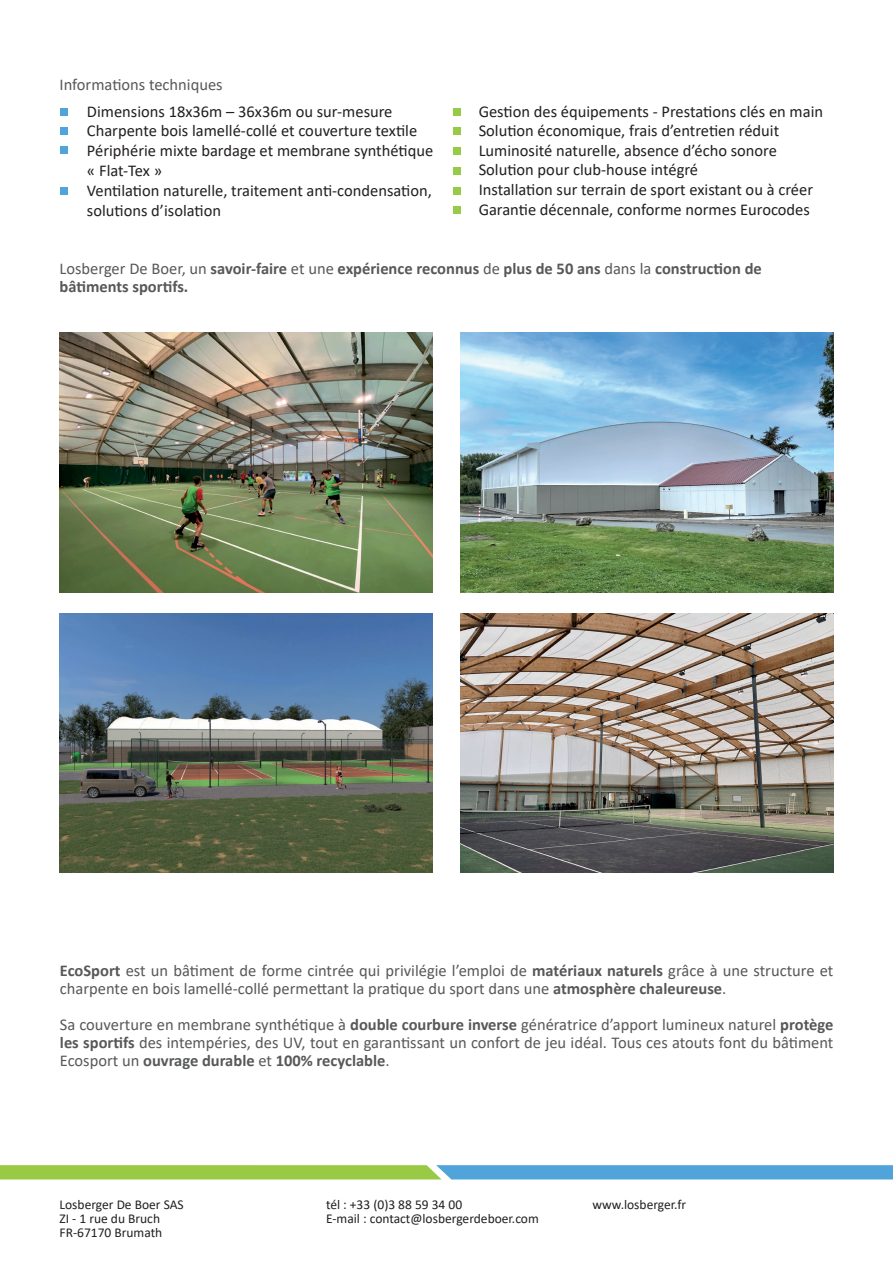
<style>
.page{position:relative;width:893px;height:1263px;background:#fff}
.page>*{position:absolute;margin:0;border:0;box-sizing:border-box;transform-origin:0 0}
.t1{font:16.5px/19.8px "Calibri";color:#231f20}
.t2{font:16.5px/18px "Calibri";color:#57585a}
.t3{font:700 16.5px/18px "Calibri";color:#57585a}
.t4{font:13.5px/14px "Calibri";color:#231f20}
.s1{font-weight:400}
.s2{font-weight:700}
</style>
<div class="page">
<svg style="left:0;top:1165px;width:893px;height:14px;background:#76b892"></svg>
<img style="left:60px;top:613px;width:373px;height:260px">
<img style="left:461px;top:613px;width:372px;height:260px">
<img style="left:461px;top:333px;width:372px;height:259px">
<img style="left:60px;top:333px;width:373px;height:259px">
<div style="left:453px;top:148px;width:7px;height:7px;background:#97ca46"></div>
<div style="left:453px;top:187px;width:7px;height:8px;background:#97ca46"></div>
<div style="left:453px;top:127px;width:7px;height:8px;background:#97ca46"></div>
<div style="left:453px;top:108px;width:7px;height:8px;background:#97ca46"></div>
<div style="left:453px;top:167px;width:7px;height:8px;background:#97ca46"></div>
<div style="left:453px;top:206px;width:7px;height:8px;background:#97ca46"></div>
<div style="left:60px;top:147px;width:8px;height:7px;background:#50a4d9"></div>
<div style="left:60px;top:127px;width:8px;height:8px;background:#50a4d9"></div>
<div style="left:60px;top:108px;width:8px;height:8px;background:#50a4d9"></div>
<div style="left:60px;top:187px;width:8px;height:8px;background:#50a4d9"></div>
<p class="t2" style="left:60px;top:75px;width:165px">Informations techniques</p>
<p class="t1" style="left:60px;top:101px;width:334px">• Dimensions 18x36m – 36x36m ou sur-mesure</p>
<p class="t1" style="left:60px;top:121px;width:359px">• Charpente bois lamellé-collé et couverture textile</p>
<p class="t1" style="left:87px;top:140px;width:348px;text-indent:-27px">• Périphérie mixte bardage et membrane synthétique « Flat-Tex »</p>
<p class="t1" style="left:87px;top:180px;width:346px;text-indent:-27px">• Ventilation naturelle, traitement anti-condensation, solutions d’isolation</p>
<p class="t1" style="left:452px;top:101px;width:373px">• Gestion des équipements - Prestations clés en main</p>
<p class="t1" style="left:452px;top:120px;width:329px">• Solution économique, frais d’entretien réduit</p>
<p class="t1" style="left:452px;top:140px;width:327px">• Luminosité naturelle, absence d’écho sonore</p>
<p class="t1" style="left:452px;top:159px;width:248px">• Solution pour club-house intégré</p>
<p class="t1" style="left:452px;top:179px;width:363px">• Installation sur terrain de sport existant ou à créer</p>
<p class="t1" style="left:452px;top:199px;width:360px">• Garantie décennale, conforme normes Eurocodes</p>
<p class="t3" style="left:60px;top:260px;width:704px"><span class="s1">Losberger De Boer, un</span> savoir-faire <span class="s1">et une</span> expérience reconnus <span class="s1">de</span> plus de 50 ans <span class="s1">dans la</span> construction de bâtiments sportifs.</p>
<p class="t2" style="left:60px;top:961px;width:775px"><span class="s2">EcoSport</span> est un bâtiment de forme cintrée qui privilégie l’emploi de <span class="s2">matériaux naturels</span> grâce à une structure et charpente en bois lamellé-collé permettant la pratique du sport dans une <span class="s2">atmosphère chaleureuse</span>.</p>
<p class="t2" style="left:60px;top:1015px;width:775px;text-align:justify">Sa couverture en membrane synthétique à <span class="s2">double courbure inverse</span> génératrice d’apport lumineux naturel <span class="s2">protège les sportifs</span> des intempéries, des UV, tout en garantissant un confort de jeu idéal. Tous ces atouts font du bâtiment Ecosport un <span class="s2">ouvrage durable</span> et <span class="s2">100% recyclable</span>.</p>
<p class="t4" style="left:60px;top:1197px;width:126px">Losberger De Boer SAS<br>ZI - 1 rue du Bruch<br>FR-67170 Brumath</p>
<p class="t4" style="left:326px;top:1197px;width:214px">tél : +33 (0)3 88 59 34 00<br>E-mail : contact@losbergerdeboer.com</p>
<p class="t4" style="left:592px;top:1197px;width:95px">www.losberger.fr</p>
</div>
